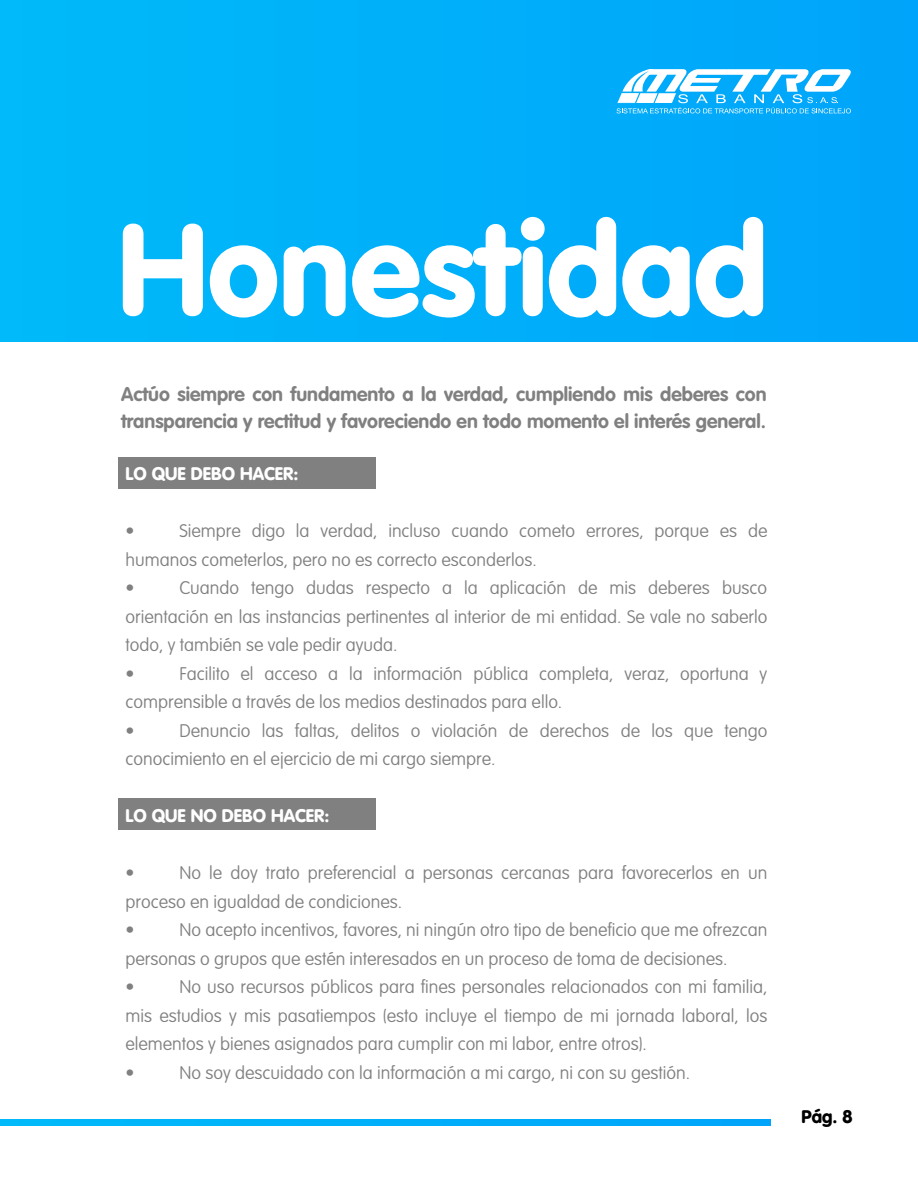
<style>
.page{position:relative;width:918px;height:1188px;background:#fff}
.page>*{position:absolute;margin:0;border:0;box-sizing:border-box;transform-origin:0 0}
.t1{font:900 127.95px "VAG Rounded Std";color:#fff}
.t2{font:700 19.5px/27px "VAG Rounded Std";color:#808080}
.t3{font:100 18px/28.5px "VAG Rounded Std";color:#808080}
.t4{font:900 18px "VAG Rounded Std";color:#fff}
.t5{font:900 18px "VAG Rounded Std";color:#000}
</style>
<div class="page">
<div style="left:0;top:0;width:917px;height:341px;background:#00aff9"></div>
<svg style="left:617px;top:69px;width:234px;height:44px"></svg>
<div style="left:0;top:1120px;width:771px;height:6px;background:#00aff9"></div>
<div style="left:119px;top:457px;width:257px;height:31px;background:#808080"></div>
<div style="left:119px;top:799px;width:257px;height:31px;background:#808080"></div>
<h1 class="t1" style="left:118px;top:193px;width:651px">Honestidad</h1>
<p class="t2" style="left:121px;top:381px;width:647px">Actúo siempre con fundamento a la verdad, cumpliendo mis deberes con transparencia y rectitud y favoreciendo en todo momento el interés general.</p>
<p class="t4" style="left:125px;top:463px;width:175px">LO QUE DEBO HACER:</p>
<p class="t3" style="left:125px;top:517px;width:643px;text-indent:54px">Siempre digo la verdad, incluso cuando cometo errores, porque es de humanos cometerlos, pero no es correcto esconderlos.<br>•</p>
<p class="t3" style="left:125px;top:517px;width:10px">•</p>
<p class="t3" style="left:125px;top:574px;width:643px;text-indent:54px">Cuando tengo dudas respecto a la aplicación de mis deberes busco orientación en las instancias pertinentes al interior de mi entidad. Se vale no saberlo todo, y también se vale pedir ayuda.<br>•</p>
<p class="t3" style="left:125px;top:660px;width:643px;text-indent:54px">Facilito el acceso a la información pública completa, veraz, oportuna y comprensible a través de los medios destinados para ello.<br>•</p>
<p class="t3" style="left:125px;top:717px;width:643px;text-indent:54px">Denuncio las faltas, delitos o violación de derechos de los que tengo conocimiento en el ejercicio de mi cargo siempre.</p>
<p class="t4" style="left:125px;top:805px;width:206px">LO QUE NO DEBO HACER:</p>
<p class="t3" style="left:125px;top:859px;width:643px;text-indent:54px">No le doy trato preferencial a personas cercanas para favorecerlos en un proceso en igualdad de condiciones.<br>•</p>
<p class="t3" style="left:125px;top:859px;width:10px">•</p>
<p class="t3" style="left:125px;top:916px;width:643px;text-indent:54px">No acepto incentivos, favores, ni ningún otro tipo de beneficio que me ofrezcan personas o grupos que estén interesados en un proceso de toma de decisiones.<br>•</p>
<p class="t3" style="left:125px;top:973px;width:643px;text-indent:54px">No uso recursos públicos para fines personales relacionados con mi familia, mis estudios y mis pasatiempos (esto incluye el tiempo de mi jornada laboral, los elementos y bienes asignados para cumplir con mi labor, entre otros).<br>•</p>
<p class="t3" style="left:179px;top:1059px;width:512px">No soy descuidado con la información a mi cargo, ni con su gestión.</p>
<p class="t5" style="left:801px;top:1106px;width:53px">Pág. 8</p>
</div>
